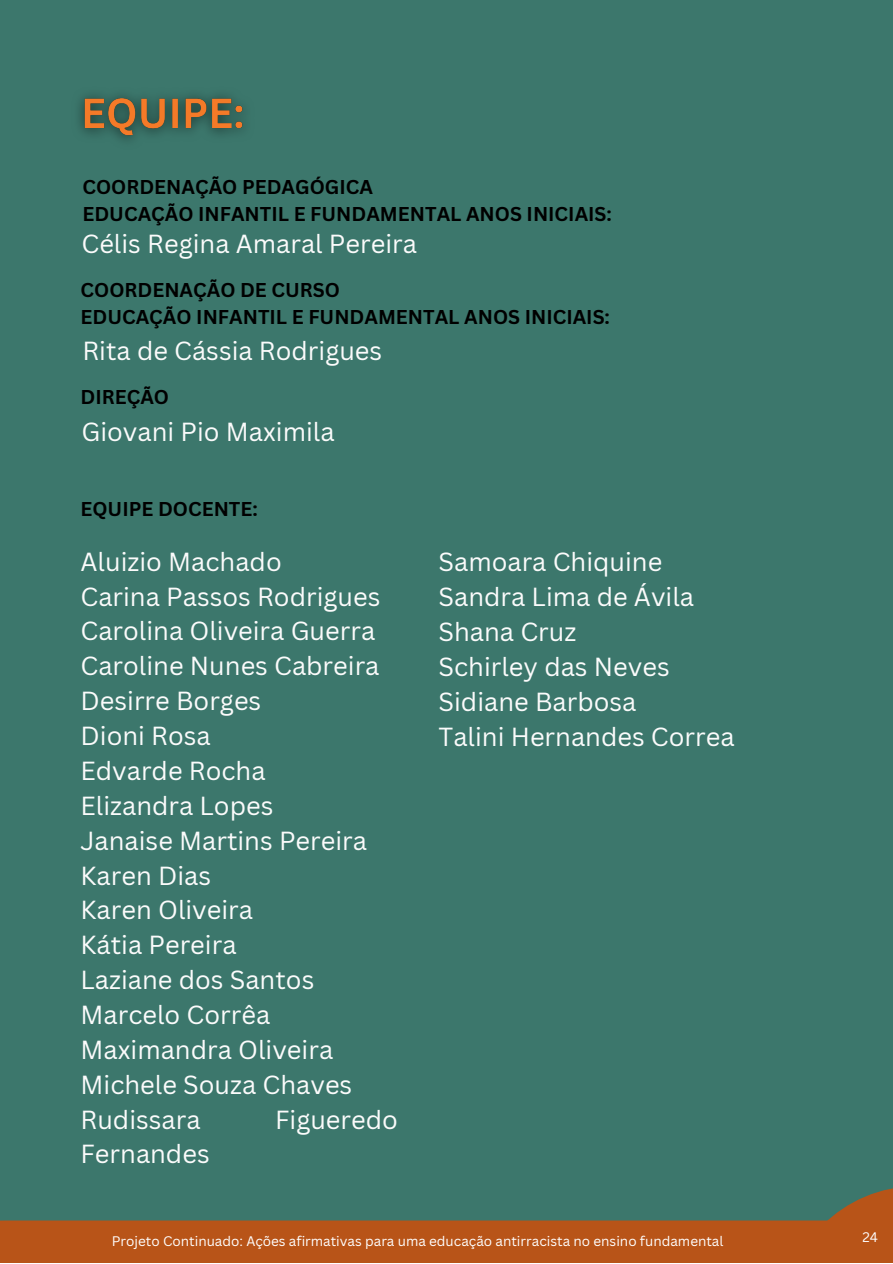
<style>
.page{position:relative;width:893px;height:1264px;background:#fff}
.page>*{position:absolute;margin:0;border:0;box-sizing:border-box;transform-origin:0 0}
.t1{font:25.5px "Canva Sans";color:#fbfbfb}
.t2{font:700 19.5px "Canva Sans";color:#000}
.t3{font:13.5px "Canva Sans";color:#fff}
</style>
<div class="page">
<div style="left:0;top:0;width:892px;height:1262px;background:#3c776c"></div>
<img style="left:79px;top:95px;width:164px;height:45px">
<div style="left:0;top:1220px;width:783px;height:42px;background:#b85418"></div>
<svg style="left:783px;top:1188px;width:109px;height:74px;fill:#b85418"></svg>
<p class="t2" style="left:82px;top:173px;width:292px">COORDENAÇÃO PEDAGÓGICA</p>
<p class="t2" style="left:82px;top:200px;width:531px">EDUCAÇÃO INFANTIL E FUNDAMENTAL ANOS INICIAIS:</p>
<p class="t1" style="left:81px;top:225px;width:337px">Célis Regina Amaral Pereira</p>
<p class="t2" style="left:80px;top:276px;width:261px">COORDENAÇÃO DE CURSO</p>
<p class="t2" style="left:80px;top:303px;width:531px">EDUCAÇÃO INFANTIL E FUNDAMENTAL ANOS INICIAIS:</p>
<p class="t1" style="left:82px;top:333px;width:301px">Rita de Cássia Rodrigues</p>
<p class="t2" style="left:80px;top:383px;width:90px">DIREÇÃO</p>
<p class="t1" style="left:81px;top:414px;width:254px">Giovani Pio Maximila</p>
<p class="t2" style="left:80px;top:495px;width:179px">EQUIPE DOCENTE:</p>
<p class="t1" style="left:80px;top:543px;width:203px">Aluizio Machado</p>
<p class="t1" style="left:80px;top:578px;width:301px">Carina Passos Rodrigues</p>
<p class="t1" style="left:80px;top:613px;width:296px">Carolina Oliveira Guerra</p>
<p class="t1" style="left:80px;top:648px;width:300px">Caroline Nunes Cabreira</p>
<p class="t1" style="left:80px;top:683px;width:182px">Desirre Borges</p>
<p class="t1" style="left:80px;top:717px;width:132px">Dioni Rosa</p>
<p class="t1" style="left:80px;top:752px;width:186px">Edvarde Rocha</p>
<p class="t1" style="left:80px;top:787px;width:194px">Elizandra Lopes</p>
<p class="t1" style="left:80px;top:822px;width:288px">Janaise Martins Pereira</p>
<p class="t1" style="left:80px;top:857px;width:132px">Karen Dias</p>
<p class="t1" style="left:80px;top:892px;width:174px">Karen Oliveira</p>
<p class="t1" style="left:80px;top:927px;width:157px">Kátia Pereira</p>
<p class="t1" style="left:80px;top:961px;width:235px">Laziane dos Santos</p>
<p class="t1" style="left:80px;top:996px;width:191px">Marcelo Corrêa</p>
<p class="t1" style="left:80px;top:1031px;width:254px">Maximandra Oliveira</p>
<p class="t1" style="left:80px;top:1066px;width:273px">Michele Souza Chaves</p>
<p class="t1" style="left:80px;top:1101px;width:121px">Rudissara</p>
<p class="t1" style="left:275px;top:1101px;width:124px">Figueredo</p>
<p class="t1" style="left:80px;top:1136px;width:131px">Fernandes</p>
<p class="t1" style="left:438px;top:544px;width:225px">Samoara Chiquine</p>
<p class="t1" style="left:438px;top:579px;width:257px">Sandra Lima de Ávila</p>
<p class="t1" style="left:438px;top:614px;width:139px">Shana Cruz</p>
<p class="t1" style="left:438px;top:648px;width:233px">Schirley das Neves</p>
<p class="t1" style="left:438px;top:683px;width:199px">Sidiane Barbosa</p>
<p class="t1" style="left:438px;top:718px;width:297px">Talini Hernandes Correa</p>
<p class="t3" style="left:112px;top:1231px;width:613px">Projeto Continuado: Ações afirmativas para uma educação antirracista no ensino fundamental</p>
<p class="t3" style="left:862px;top:1227px;width:17px">24</p>
</div>
